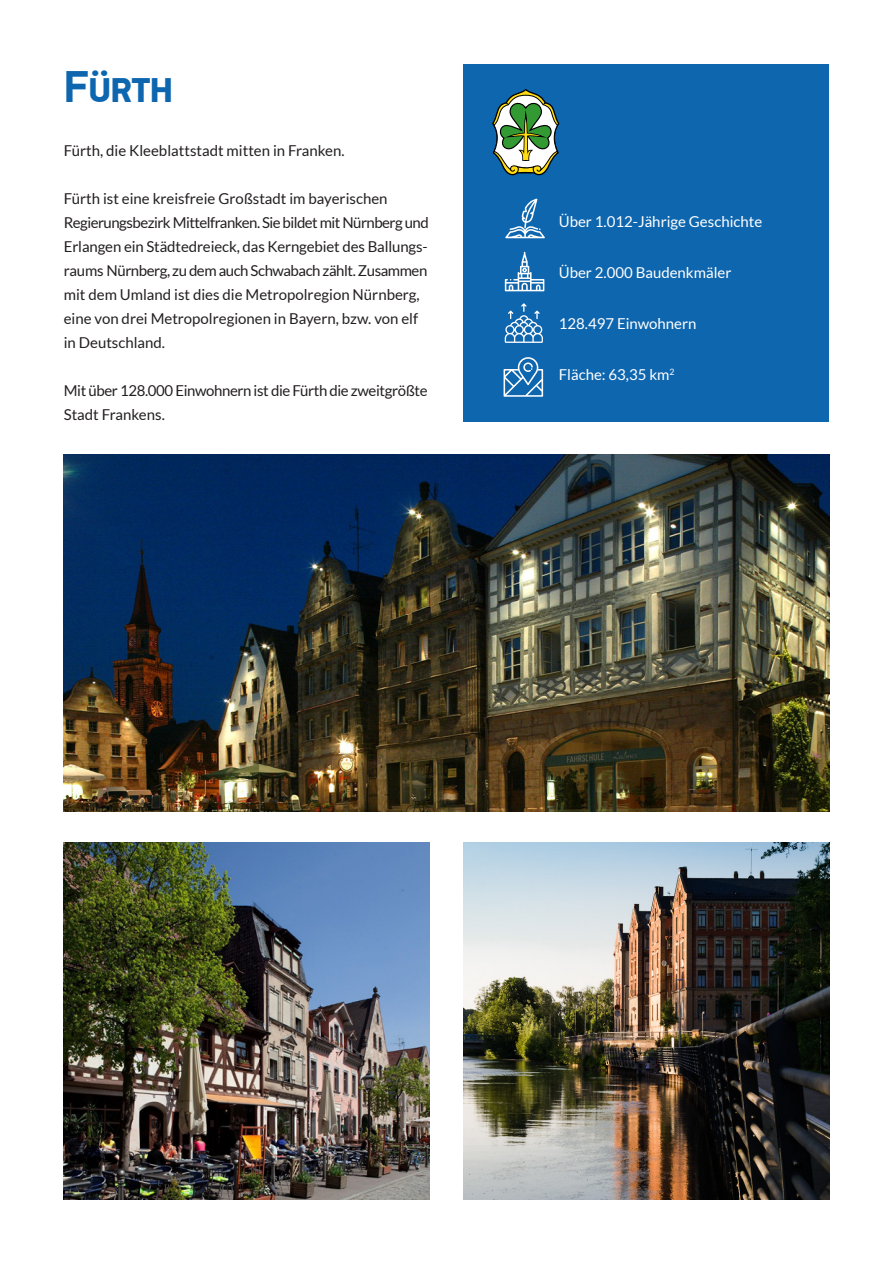
<style>
.page{position:relative;width:893px;height:1263px;background:#fff}
.page>*{position:absolute;margin:0;border:0;box-sizing:border-box;transform-origin:0 0}
.t1{font:700 45px "PF Din Display Pro";color:#0e66af}
.t2{font:15px/24px "Lato";letter-spacing:-.01em;color:#231f20}
.t3{font:15px "Lato";color:#fff}
</style>
<div class="page">
<img style="left:64px;top:455px;width:765px;height:357px">
<img style="left:463px;top:842px;width:366px;height:357px">
<div style="left:463px;top:64px;width:366px;height:357px;background:#0e66af"></div>
<svg style="left:492px;top:89px;width:68px;height:87px"></svg>
<img style="left:64px;top:842px;width:365px;height:357px">
<svg style="left:505px;top:199px;width:40px;height:39px"></svg>
<svg style="left:505px;top:252px;width:39px;height:39px"></svg>
<svg style="left:505px;top:303px;width:38px;height:40px"></svg>
<svg style="left:504px;top:357px;width:39px;height:40px"></svg>
<h1 class="t1" style="left:64px;top:59px;width:111px">FÜRTH</h1>
<p class="t2" style="left:64px;top:139px;width:282px">Fürth, die Kleeblattstadt mitten in Franken.</p>
<p class="t2" style="left:64px;top:187px;width:366px">Fürth ist eine kreisfreie Großstadt im bayerischen Regierungsbezirk Mittelfranken. Sie bildet mit Nürnberg und Erlangen ein Städtedreieck, das Kerngebiet des Ballungs&shy;raums Nürnberg, zu dem auch Schwabach zählt. Zusammen mit dem Umland ist dies die Metropolregion Nürnberg, eine von drei Metropolregionen in Bayern, bzw. von elf in Deutschland.</p>
<p class="t2" style="left:64px;top:379px;width:365px">Mit über 128.000 Einwohnern ist die Fürth die zweitgrößte<br>Stadt Frankens.</p>
<p class="t3" style="left:559px;top:213px;width:205px">Über 1.012-Jährige Geschichte</p>
<p class="t3" style="left:559px;top:264px;width:174px">Über 2.000 Baudenkmäler</p>
<p class="t3" style="left:559px;top:315px;width:139px">128.497 Einwohnern</p>
<p class="t3" style="left:559px;top:366px;width:117px">Fläche: 63,35 km<sup>2</sup></p>
</div>
